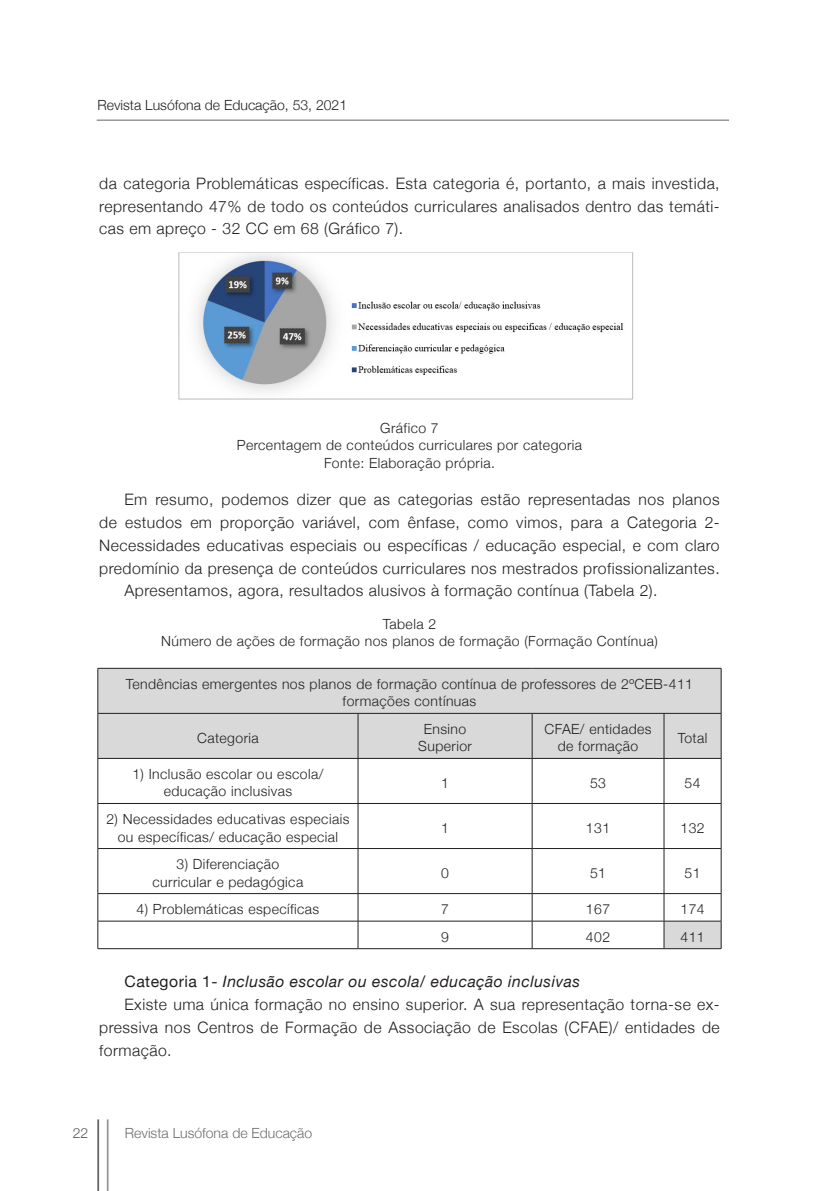
<style>
.page{position:relative;width:819px;height:1191px;background:#fff}
.page>*{position:absolute;margin:0;border:0;box-sizing:border-box;transform-origin:0 0}
.texto{font:300 15.75px/22.8px "Helvetica Neue";letter-spacing:.03em;color:#231f20;text-align:justify}
.sub_ponto__pontinho{font:italic 15.75px "Helvetica Neue";letter-spacing:.03em;color:#231f20}
.texto_tabelas{font:300 14px/17.5px "Helvetica Neue";letter-spacing:.03em;color:#231f20;text-align:center}
.legenda{font:300 14px/17.5px "Helvetica Neue";letter-spacing:.03em;color:#231f20;text-align:center}
.tit_quadro{font:300 14px/17.5px "Helvetica Neue";letter-spacing:.03em;color:#231f20;text-align:center}
.texto_tabelas-2{font:300 14px "Helvetica Neue";color:#231f20}
.t1{font:300 14px "Helvetica Neue";color:#6c6d70}
.t2{font:300 14px "Helvetica Neue";color:#57585a}
.s1{font-style:normal}
</style>
<div class="page">
<hr style="left:97px;top:120px;width:632px;height:1px;background:#636366">
<hr style="left:107px;top:1119px;width:2px;height:72px;background:#939598">
<hr style="left:97px;top:1119px;width:2px;height:72px;background:#636366">
<img style="left:178px;top:252px;width:456px;height:148px">
<svg style="left:98px;top:669px;width:622px;height:279px"></svg>
<hr style="left:98px;top:668px;width:260px;height:1px;background:#231f20">
<hr style="left:97px;top:668px;width:1px;height:45px;background:#231f20">
<hr style="left:358px;top:668px;width:174px;height:1px;background:#231f20">
<hr style="left:532px;top:668px;width:132px;height:1px;background:#231f20">
<hr style="left:664px;top:668px;width:57px;height:1px;background:#231f20">
<hr style="left:720px;top:668px;width:1px;height:45px;background:#231f20">
<hr style="left:98px;top:713px;width:260px;height:1px;background:#231f20">
<hr style="left:97px;top:713px;width:1px;height:45px;background:#231f20">
<hr style="left:358px;top:713px;width:174px;height:1px;background:#231f20">
<hr style="left:358px;top:713px;width:1px;height:45px;background:#231f20">
<hr style="left:532px;top:713px;width:132px;height:1px;background:#231f20">
<hr style="left:532px;top:713px;width:1px;height:45px;background:#231f20">
<hr style="left:664px;top:713px;width:57px;height:1px;background:#231f20">
<hr style="left:663px;top:713px;width:1px;height:45px;background:#231f20">
<hr style="left:720px;top:713px;width:1px;height:45px;background:#231f20">
<hr style="left:98px;top:758px;width:260px;height:1px;background:#231f20">
<hr style="left:97px;top:758px;width:1px;height:45px;background:#231f20">
<hr style="left:358px;top:758px;width:174px;height:1px;background:#231f20">
<hr style="left:358px;top:758px;width:1px;height:45px;background:#231f20">
<hr style="left:532px;top:758px;width:132px;height:1px;background:#231f20">
<hr style="left:532px;top:758px;width:1px;height:45px;background:#231f20">
<hr style="left:664px;top:758px;width:57px;height:1px;background:#231f20">
<hr style="left:663px;top:758px;width:1px;height:45px;background:#231f20">
<hr style="left:720px;top:758px;width:1px;height:45px;background:#231f20">
<hr style="left:98px;top:803px;width:260px;height:1px;background:#231f20">
<hr style="left:97px;top:803px;width:1px;height:45px;background:#231f20">
<hr style="left:358px;top:803px;width:174px;height:1px;background:#231f20">
<hr style="left:358px;top:803px;width:1px;height:45px;background:#231f20">
<hr style="left:532px;top:803px;width:132px;height:1px;background:#231f20">
<hr style="left:532px;top:803px;width:1px;height:45px;background:#231f20">
<hr style="left:664px;top:803px;width:57px;height:1px;background:#231f20">
<hr style="left:663px;top:803px;width:1px;height:45px;background:#231f20">
<hr style="left:720px;top:803px;width:1px;height:45px;background:#231f20">
<hr style="left:98px;top:848px;width:260px;height:1px;background:#231f20">
<hr style="left:97px;top:848px;width:1px;height:45px;background:#231f20">
<hr style="left:358px;top:848px;width:174px;height:1px;background:#231f20">
<hr style="left:358px;top:848px;width:1px;height:45px;background:#231f20">
<hr style="left:532px;top:848px;width:132px;height:1px;background:#231f20">
<hr style="left:532px;top:848px;width:1px;height:45px;background:#231f20">
<hr style="left:664px;top:848px;width:57px;height:1px;background:#231f20">
<hr style="left:663px;top:848px;width:1px;height:45px;background:#231f20">
<hr style="left:720px;top:848px;width:1px;height:45px;background:#231f20">
<hr style="left:98px;top:893px;width:260px;height:1px;background:#231f20">
<hr style="left:358px;top:893px;width:174px;height:1px;background:#231f20">
<hr style="left:532px;top:893px;width:132px;height:1px;background:#231f20">
<hr style="left:664px;top:893px;width:57px;height:1px;background:#231f20">
<hr style="left:98px;top:920px;width:260px;height:1px;background:#231f20">
<svg style="left:97px;top:893px;width:1px;height:55px"></svg>
<hr style="left:358px;top:920px;width:174px;height:1px;background:#231f20">
<svg style="left:358px;top:893px;width:1px;height:55px"></svg>
<hr style="left:532px;top:920px;width:132px;height:1px;background:#231f20">
<svg style="left:532px;top:893px;width:1px;height:55px"></svg>
<hr style="left:664px;top:920px;width:57px;height:1px;background:#231f20">
<svg style="left:663px;top:893px;width:1px;height:55px"></svg>
<svg style="left:720px;top:893px;width:1px;height:55px"></svg>
<hr style="left:98px;top:948px;width:260px;height:1px;background:#231f20">
<hr style="left:358px;top:948px;width:174px;height:1px;background:#231f20">
<hr style="left:532px;top:948px;width:132px;height:1px;background:#231f20">
<hr style="left:664px;top:948px;width:57px;height:1px;background:#231f20">
<p class="texto_tabelas-2" style="left:97px;top:96px;width:251px">Revista Lusófona de Educação, 53, 2021</p>
<p class="texto" style="left:99px;top:172px;width:622px">da categoria Problemáticas específicas. Esta categoria é, portanto, a mais investida, representando 47% de todo os conteúdos curriculares analisados dentro das temáti&shy;cas em apreço - 32 CC em 68 (Gráfico 7).</p>
<p class="legenda" style="left:237px;top:418px;width:347px">Gráfico 7<br>Percentagem de conteúdos curriculares por categoria<br>Fonte: Elaboração própria.</p>
<p class="texto" style="left:99px;top:488px;width:622px;text-indent:25px">Em resumo, podemos dizer que as categorias estão representadas nos planos de estudos em proporção variável, com ênfase, como vimos, para a Categoria 2- Necessidades educativas especiais ou específicas / educação especial, e com claro predomínio da presença de conteúdos curriculares nos mestrados profissionalizantes.</p>
<p class="texto" style="left:124px;top:579px;width:534px">Apresentamos, agora, resultados alusivos à formação contínua (Tabela 2).</p>
<p class="tit_quadro" style="left:161px;top:614px;width:498px">Tabela 2<br>Número de ações de formação nos planos de formação (Formação Contínua)</p>
<p class="texto_tabelas" style="left:126px;top:675px;width:568px">Tendências emergentes nos planos de formação contínua de professores de 2ºCEB-411 formações contínuas</p>
<p class="texto_tabelas" style="left:197px;top:728px;width:63px">Categoria</p>
<p class="texto_tabelas" style="left:418px;top:720px;width:55px">Ensino<br>Superior</p>
<p class="texto_tabelas" style="left:544px;top:720px;width:109px">CFAE/ entidades de formação</p>
<p class="texto_tabelas" style="left:677px;top:728px;width:31px">Total</p>
<p class="texto_tabelas" style="left:132px;top:765px;width:192px">1) Inclusão escolar ou escola/ educação inclusivas</p>
<p class="texto_tabelas" style="left:441px;top:773px;width:9px">1</p>
<p class="texto_tabelas" style="left:590px;top:773px;width:17px">53</p>
<p class="texto_tabelas" style="left:684px;top:773px;width:17px">54</p>
<p class="texto_tabelas" style="left:106px;top:810px;width:244px">2) Necessidades educativas especiais ou específicas/ educação especial</p>
<p class="texto_tabelas" style="left:441px;top:818px;width:9px">1</p>
<p class="texto_tabelas" style="left:586px;top:818px;width:26px">131</p>
<p class="texto_tabelas" style="left:680px;top:818px;width:26px">132</p>
<p class="texto_tabelas" style="left:176px;top:855px;width:104px">3) Diferenciação</p>
<p class="texto_tabelas" style="left:152px;top:872px;width:152px">curricular e pedagógica</p>
<p class="texto_tabelas" style="left:441px;top:863px;width:9px">0</p>
<p class="texto_tabelas" style="left:590px;top:863px;width:17px">51</p>
<p class="texto_tabelas" style="left:684px;top:863px;width:17px">51</p>
<p class="texto_tabelas" style="left:137px;top:900px;width:184px">4) Problemáticas específicas</p>
<p class="texto_tabelas" style="left:441px;top:900px;width:9px">7</p>
<p class="texto_tabelas" style="left:586px;top:900px;width:26px">167</p>
<p class="texto_tabelas" style="left:680px;top:900px;width:26px">174</p>
<p class="texto_tabelas" style="left:441px;top:927px;width:9px">9</p>
<p class="texto_tabelas" style="left:586px;top:927px;width:26px">402</p>
<p class="texto_tabelas" style="left:680px;top:927px;width:26px">411</p>
<p class="sub_ponto__pontinho" style="left:124px;top:972px;width:457px"><span class="s1">Categoria 1-</span> Inclusão escolar ou escola/ educação inclusivas</p>
<p class="texto" style="left:99px;top:992px;width:622px;text-indent:25px">Existe uma única formação no ensino superior. A sua representação torna-se ex&shy;pressiva nos Centros de Formação de Associação de Escolas (CFAE)/ entidades de formação.</p>
<p class="t2" style="left:73px;top:1124px;width:17px">22</p>
<p class="t1" style="left:125px;top:1124px;width:189px">Revista Lusófona de Educação</p>
</div>
